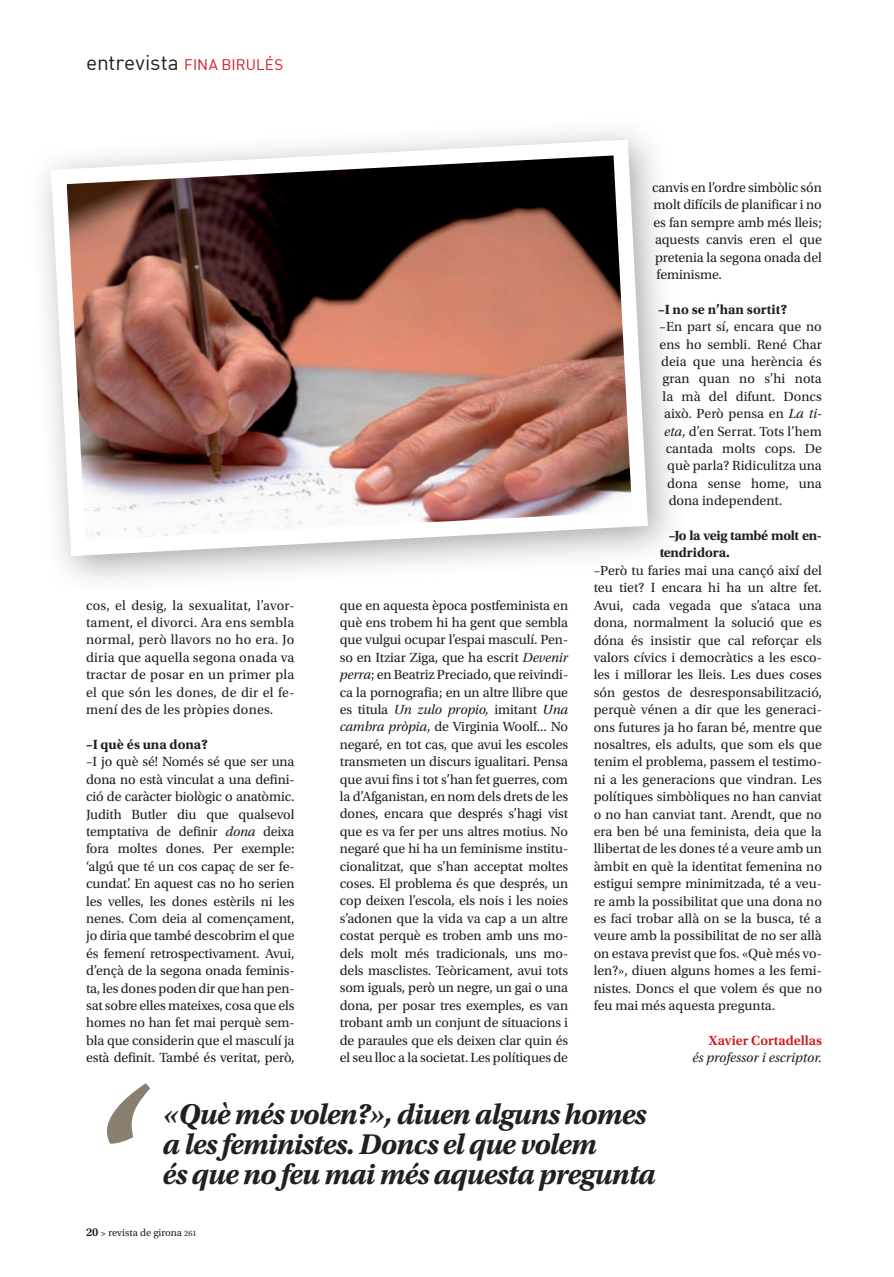
<style>
.page{position:relative;width:894px;height:1277px;background:#fff}
.page>*{position:absolute;margin:0;border:0;box-sizing:border-box;transform-origin:0 0}
.t1{font:italic 700 186px "Utopia Std";color:#887f6f}
.t2{font:italic 700 30px/30px "Utopia Std";letter-spacing:-.03em;color:#231f20}
.t3{font:15px "DIN Regular Alternate";letter-spacing:.005em;color:#d2161e}
.t4{font:13.95px/17.4px "Utopia Std";letter-spacing:-.005em;color:#231f20;text-align:justify}
.t5{font:700 13.95px "Utopia Std";color:#231f20}
.t6{font:700 13.95px/17.4px "Utopia Std";letter-spacing:-.03em;color:#231f20}
.t7{font:italic 13.95px "Utopia Std";color:#231f20}
.t8{font:600 13.95px "Utopia Std";color:#d2161e}
.t9{font:600 12px "Utopia Std";color:#231f20}
.t10{font:10.5px "Utopia Std";color:#231f20}
.s1{font-size:21px;color:#231f20}
.s2{font-style:italic}
.s3{font-weight:600;font-size:9px}
.s4{font-size:8.25px}
</style>
<div class="page">
<img style="left:51px;top:140px;width:597px;height:416px">
<p class="t3" style="left:86px;top:55px;width:199px"><span class="s1">entrevista</span> FINA BIRULÉS</p>
<p class="t4" style="left:86px;top:596px;width:210px">cos, el desig, la sexualitat, l’avor&shy;tament, el divorci. Ara ens sembla normal, però llavors no ho era. Jo diria que aquella segona onada va tractar de posar en un primer pla el que són les dones, de dir el fe&shy;mení des de les pròpies dones.</p>
<p class="t5" style="left:86px;top:736px;width:124px">–I què és una dona?</p>
<p class="t4" style="left:86px;top:753px;width:210px">–I jo què sé! Només sé que ser una dona no està vinculat a una defini&shy;ció de caràcter biològic o anatòmic.<br>Judith Butler diu que qualsevol temptativa de definir <span class="s2">dona</span> deixa fora moltes dones. Per exemple: ‘algú que té un cos capaç de ser fe&shy;cundat’. En aquest cas no ho serien les velles, les dones estèrils ni les nenes. Com deia al començament, jo diria que també descobrim el que és femení retrospectivament. Avui, d’ençà de la segona onada feminis&shy;ta, les dones poden dir que han pen&shy;sat sobre elles mateixes, cosa que els homes no han fet mai perquè sem&shy;bla que considerin que el masculí ja està definit. També és veritat, però,</p>
<p class="t4" style="left:340px;top:596px;width:230px">que en aquesta època postfeminista en què ens trobem hi ha gent que sembla que vulgui ocupar l’espai masculí. Pen&shy;so en Itziar Ziga, que ha escrit <span class="s2">Devenir perra</span>; en Beatriz Preciado, que reivindi&shy;ca la pornografia; en un altre llibre que es titula <span class="s2">Un zulo propio,</span> imitant <span class="s2">Una cambra pròpia</span>, de Virginia Woolf... No negaré, en tot cas, que avui les escoles transmeten un discurs igualitari. Pensa que avui fins i tot s’han fet guerres, com la d’Afganistan, en nom dels drets de les dones, encara que després s’hagi vist que es va fer per uns altres motius. No negaré que hi ha un feminisme institu&shy;cionalitzat, que s’han acceptat moltes coses. El problema és que després, un cop deixen l’escola, els nois i les noies s’adonen que la vida va cap a un altre costat perquè es troben amb uns mo&shy;dels molt més tradicionals, uns mo&shy;dels masclistes. Teòricament, avui tots som iguals, però un negre, un gai o una dona, per posar tres exemples, es van trobant amb un conjunt de situacions i de paraules que els deixen clar quin és el seu lloc a la societat. Les polítiques de</p>
<p class="t4" style="left:652px;top:179px;width:171px">canvis en l’ordre simbòlic són molt difícils de planificar i no es fan sempre amb més lleis; aquests canvis eren el que pretenia la segona onada del feminisme.</p>
<p class="t5" style="left:658px;top:301px;width:131px">–I no se n’han sortit?</p>
<p class="t4" style="left:659px;top:318px;width:164px">–En part sí, encara que no</p>
<p class="t4" style="left:659px;top:335px;width:164px">ens ho sembli. René Char</p>
<p class="t4" style="left:661px;top:353px;width:162px">deia que una herència és</p>
<p class="t4" style="left:662px;top:370px;width:161px">gran quan no s’hi nota</p>
<p class="t4" style="left:662px;top:388px;width:161px">la mà del difunt. Doncs</p>
<p class="t4" style="left:664px;top:405px;width:159px">això. Però pensa en <span class="s2">La ti-</span></p>
<p class="t4" style="left:664px;top:422px;width:159px"><span class="s2">eta</span>, d’en Serrat. Tots l’hem</p>
<p class="t4" style="left:665px;top:440px;width:158px">cantada molts cops. De</p>
<p class="t4" style="left:667px;top:457px;width:156px">què parla? Ridiculitza una</p>
<p class="t4" style="left:667px;top:475px;width:156px">dona sense home, una</p>
<p class="t4" style="left:669px;top:492px;width:115px">dona independent.</p>
<p class="t6" style="left:660px;top:527px;width:164px;text-indent:9px">–Jo la veig també molt en&shy;tendridora.</p>
<p class="t4" style="left:594px;top:562px;width:230px">–Però tu faries mai una cançó així del teu tiet? I encara hi ha un altre fet.<br>Avui, cada vegada que s’ataca una dona, normalment la solució que es dóna és insistir que cal reforçar els valors cívics i democràtics a les esco&shy;les i millorar les lleis. Les dues coses són gestos de desresponsabilització, perquè vénen a dir que les generaci&shy;ons futures ja ho faran bé, mentre que nosaltres, els adults, que som els que tenim el problema, passem el testimo&shy;ni a les generacions que vindran. Les polítiques simbòliques no han canviat o no han canviat tant. Arendt, que no era ben bé una feminista, deia que la llibertat de les dones té a veure amb un àmbit en què la identitat femenina no estigui sempre minimitzada, té a veu&shy;re amb la possibilitat que una dona no es faci trobar allà on se la busca, té a veure amb la possibilitat de no ser allà on estava previst que fos. «Què més vo&shy;len?», diuen alguns homes a les femi&shy;nistes. Doncs el que volem és que no feu mai més aquesta pregunta.</p>
<p class="t8" style="left:709px;top:1032px;width:114px">Xavier Cortadellas</p>
<p class="t7" style="left:692px;top:1050px;width:131px">és professor i escriptor.</p>
<h1 class="t1" style="left:86px;top:1050px;width:51px">‘</h1>
<h2 class="t2" style="left:163px;top:1099px;width:495px">«Què més volen?», diuen alguns homes a les feministes. Doncs el que volem<br>és que no feu mai més aquesta pregunta</h2>
<p class="t9" style="left:86px;top:1225px;width:14px">20</p>
<p class="t10" style="left:101px;top:1227px;width:97px"><span class="s3">&gt;</span> revista de girona <span class="s4">261</span></p>
</div>
